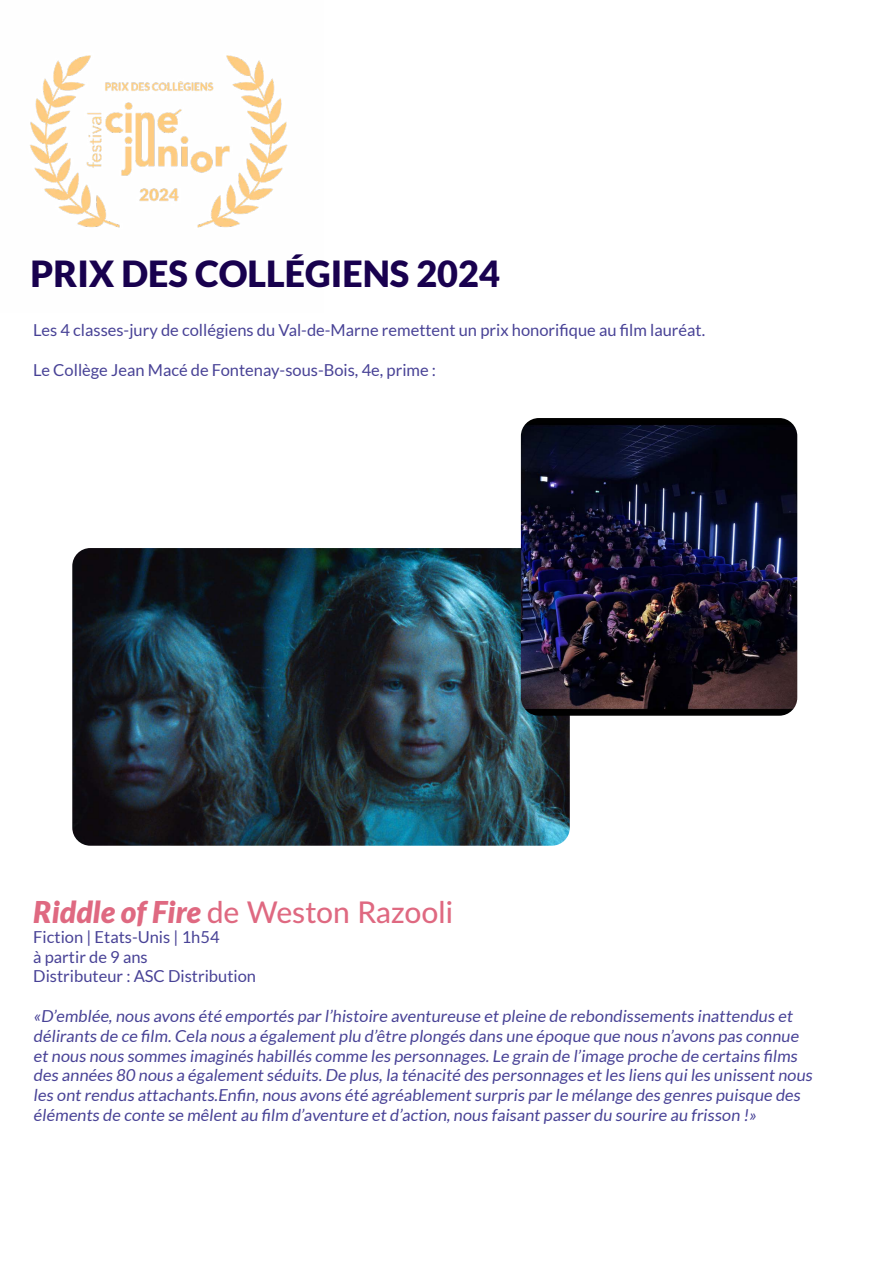
<style>
.page{position:relative;width:893px;height:1263px;background:#fff}
.page>*{position:absolute;margin:0;border:0;box-sizing:border-box;transform-origin:0 0}
.t1{font:900 36px "Lato";color:#19014f}
.t2{font:500 30px "Lato";color:#df6981}
.t3{font:16.5px/19.8px "Lato";color:#484296}
.s1{font-weight:900;font-style:italic}
</style>
<div class="page">
<img style="left:72px;top:548px;width:498px;height:298px">
<img style="left:30px;top:55px;width:258px;height:173px">
<img style="left:521px;top:418px;width:276px;height:298px">
<h1 class="t1" style="left:30px;top:253px;width:471px">PRIX DES COLLÉGIENS 2024</h1>
<p class="t3" style="left:33px;top:320px;width:673px">Les 4 classes-jury de collégiens du Val-de-Marne remettent un prix honorifique au film lauréat.</p>
<p class="t3" style="left:33px;top:360px;width:404px">Le Collège Jean Macé de Fontenay-sous-Bois, 4e, prime :</p>
<h2 class="t2" style="left:33px;top:890px;width:421px"><span class="s1">Riddle of Fire</span> de Weston Razooli</h2>
<p class="t3" style="left:33px;top:927px;width:224px">Fiction | Etats-Unis | 1h54<br>à partir de 9 ans<br>Distributeur : ASC Distribution</p>
<p class="t3" style="left:33px;top:1006px;width:783px">«D’emblée,nous avons été emportés par l’histoire aventureuse et pleine de rebondissements inattendus et délirants de ce film.Cela nous a également plu d’être plongés dans une époque que nous n’avons pas connue et nous nous sommes imaginés habillés comme les personnages.Le grain de l’image proche de certains films des années 80 nous a également séduits.De plus,la ténacité des personnages et les liens qui les unissent nous les ont rendus attachants.Enfin,nous avons été agréablement surpris par le mélange des genres puisque des éléments de conte se mêlent au film d’aventure et d’action,nous faisant passer du sourire au frisson !»</p>
</div>
